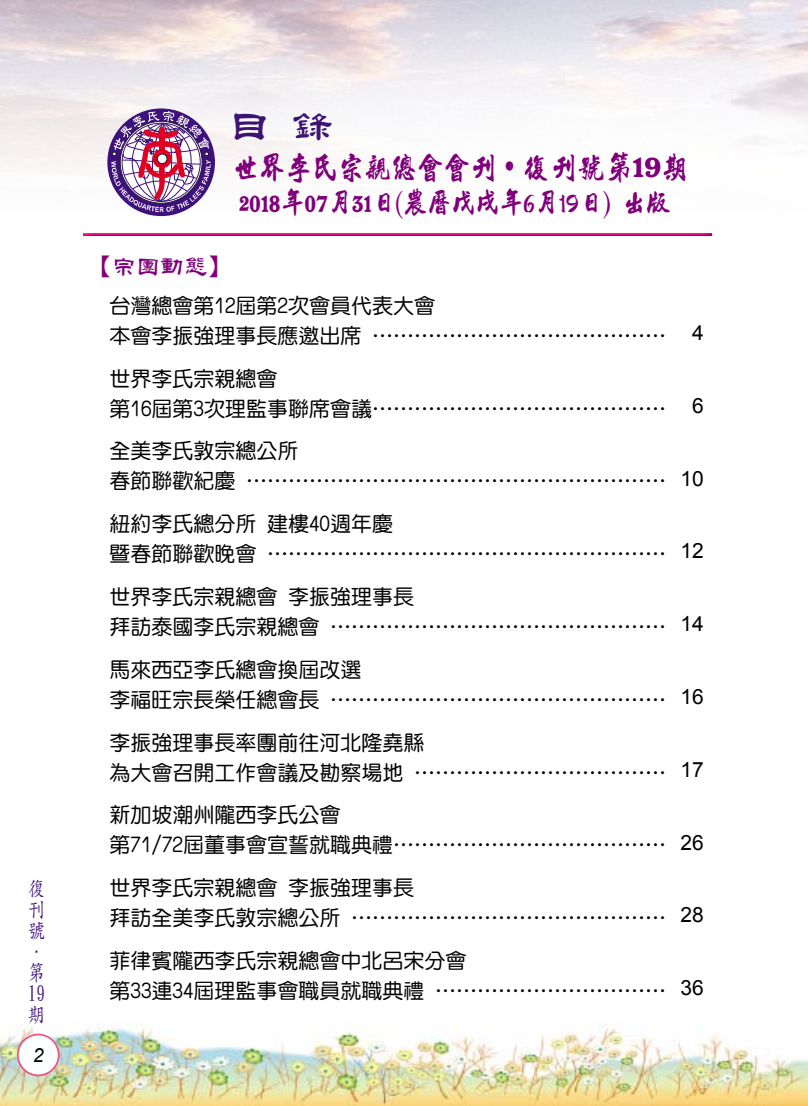
<style>
.page{position:relative;width:808px;height:1106px;background:#fff}
.page>*{position:absolute;margin:0;border:0;box-sizing:border-box;transform-origin:0 0}
.t1{font:42px "ID Hao Li";color:#3d1474}
.t2{font:36px "ID Hao Li";color:#80007b}
.t3{font:33px "ID Dragon Xing";color:#80007b;scale:.8 1}
.t4{font:30px "ID Dragon Xing";color:#80007b;scale:.8 1}
.t5{font:24px "ID Hao Li";color:#80007b}
.t6{font:21px/30px "DF Yuan Md HK BF";color:#000}
.t7{font:21px "Arial";color:#000}
.t8{font:21px/21px "DF Li Kai Shu Md WIN BF";color:#3d107b;scale:.8 1}
.t9{font:italic 19.5px "Arial";color:#000}
.s1{font-family:"ID Hao Li";font-size:27px}
.s2{font-family:"ID Hao Li"}
</style>
<div class="page">
<img style="left:0;top:1023px;width:806px;height:83px">
<img style="left:806px;top:1060px;width:2px;height:46px">
<div style="left:18px;top:1034px;width:41px;height:41px;background:#feffff;border-radius:50%"></div>
<div style="left:17px;top:1033px;width:43px;height:43px;border:2px solid #ea5580;border-radius:50%"></div>
<div style="left:81px;top:232px;width:633px;height:6px;background:#000;opacity:.75"></div>
<svg style="left:107px;top:108px;width:108px;height:108px"></svg>
<svg style="left:111px;top:111px;width:104px;height:101px"></svg>
<p class="t8" style="left:28px;top:878px;width:23px">復刊號．第<br>19期</p>
<p class="t9" style="left:33px;top:1042px;width:12px">2</p>
<h1 class="t1" style="left:229px;top:106px;width:106px">目 錄</h1>
<h3 class="t3" style="left:233px;top:151px;width:570px">世界李氏宗親總會會刊˙復刊號第 期</h3>
<h3 class="t4" style="left:239px;top:187px;width:541px"><span class="s1">2</span><span class="s2">018</span>年<span class="s2">07</span>月<span class="s2">31</span>日(農曆戊戌年6月19日) 出版</h3>
<h2 class="t2" style="left:632px;top:147px;width:31px">19</h2>
<p class="t5" style="left:88px;top:255px;width:146px">【宗團動態】</p>
<p class="t6" style="left:109px;top:290px;width:558px">台灣總會第12屆第2次會員代表大會<br>本會李振強理事長應邀出席 ……………………………………</p>
<p class="t6" style="left:109px;top:363px;width:558px">世界李氏宗親總會<br>第16屆第3次理監事聯席會議……………………………………</p>
<p class="t6" style="left:109px;top:436px;width:558px">全美李氏敦宗總公所<br>春節聯歡紀慶 ……………………………………………………</p>
<p class="t6" style="left:109px;top:509px;width:558px">紐約李氏總分所 建樓40週年慶<br>暨春節聯歡晚會 …………………………………………………</p>
<p class="t6" style="left:109px;top:581px;width:558px">世界李氏宗親總會 李振強理事長<br>拜訪泰國李氏宗親總會 …………………………………………</p>
<p class="t6" style="left:109px;top:654px;width:558px">馬來西亞李氏總會換屆改選<br>李福旺宗長榮任總會長 …………………………………………</p>
<p class="t6" style="left:109px;top:727px;width:558px">李振強理事長率團前往河北隆堯縣<br>為大會召開工作會議及勘察場地 ………………………………</p>
<p class="t6" style="left:109px;top:800px;width:558px">新加坡潮州隴西李氏公會<br>第71/72屆董事會宣誓就職典禮…………………………………</p>
<p class="t6" style="left:109px;top:872px;width:558px">世界李氏宗親總會 李振強理事長<br>拜訪全美李氏敦宗總公所 ………………………………………</p>
<p class="t6" style="left:109px;top:945px;width:558px">菲律賓隴西李氏宗親總會中北呂宋分會<br>第33連34屆理監事會職員就職典禮 ……………………………</p>
<p class="t7" style="left:692px;top:319px;width:13px">4</p>
<p class="t7" style="left:692px;top:392px;width:13px">6</p>
<p class="t7" style="left:680px;top:464px;width:25px">10</p>
<p class="t7" style="left:680px;top:537px;width:25px">12</p>
<p class="t7" style="left:680px;top:610px;width:25px">14</p>
<p class="t7" style="left:680px;top:683px;width:25px">16</p>
<p class="t7" style="left:680px;top:755px;width:25px">17</p>
<p class="t7" style="left:680px;top:828px;width:25px">26</p>
<p class="t7" style="left:680px;top:901px;width:25px">28</p>
<p class="t7" style="left:680px;top:974px;width:25px">36</p>
</div>
